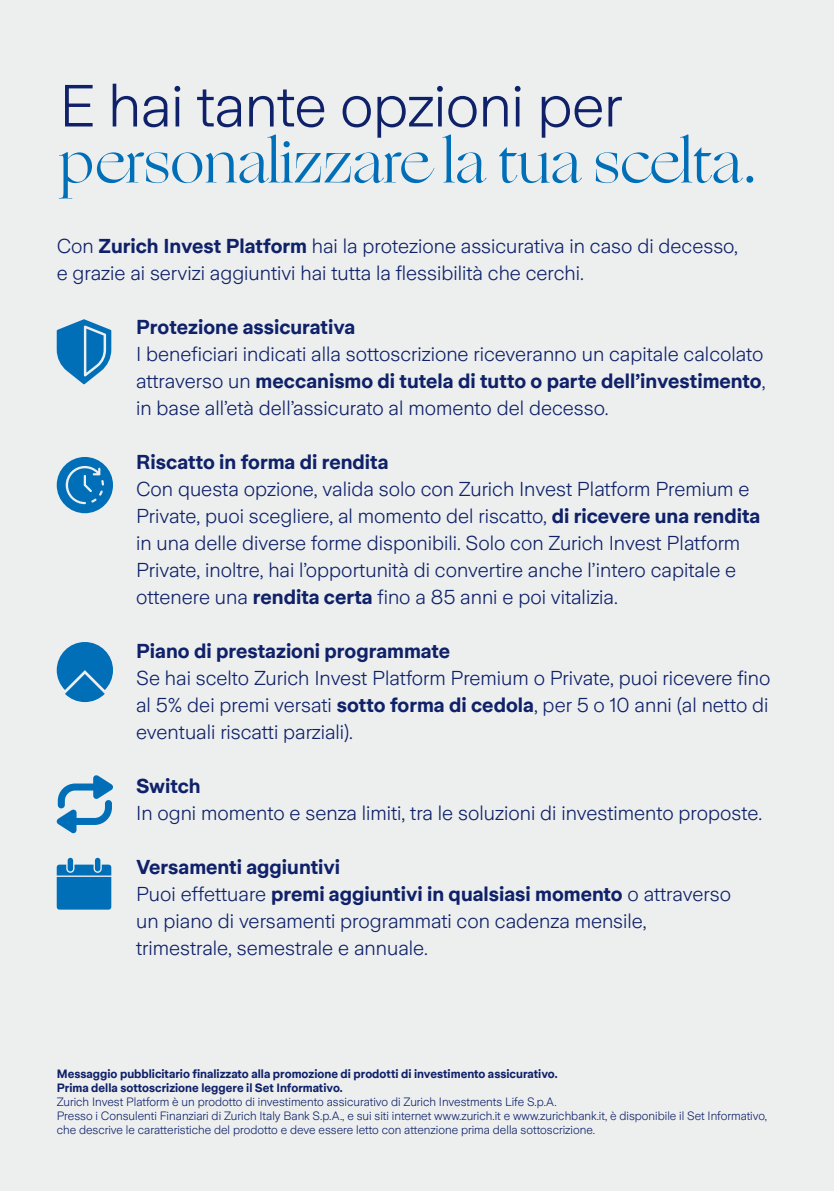
<style>
.page{position:relative;width:834px;height:1191px;background:#fff}
.page>*{position:absolute;margin:0;border:0;box-sizing:border-box;transform-origin:0 0}
.t1{font:59px "Ogg";color:#006fb8}
.t2{font:300 59px "Zurich Sans";letter-spacing:-.01em;color:#0f2168}
.t3{font:300 20px/27px "Zurich Sans";color:#0f2168}
.t4{font:700 20px "Zurich Sans";color:#0f2168}
.t5{font:300 12px/14px "Zurich Sans";color:#0f2168}
.t6{font:700 12px/14px "Zurich Sans";color:#0f2168}
.s1{font-weight:700}
</style>
<div class="page">
<div style="left:0;top:0;width:833px;height:1191px;background:#edefef"></div>
<svg style="left:57px;top:457px;width:56px;height:56px"></svg>
<svg style="left:57px;top:319px;width:54px;height:65px"></svg>
<svg style="left:57px;top:775px;width:56px;height:58px"></svg>
<svg style="left:57px;top:857px;width:54px;height:52px;background:#2784c1"></svg>
<svg style="left:57px;top:642px;width:56px;height:60px"></svg>
<h1 class="t2" style="left:59px;top:74px;width:564px">E hai tante opzioni per</h1>
<h1 class="t1" style="left:59px;top:123px;width:699px">personalizzare la tua scelta.</h1>
<p class="t3" style="left:57px;top:233px;width:682px">Con <span class="s1">Zurich Invest Platform</span> hai la protezione assicurativa in caso di decesso, e grazie ai servizi aggiuntivi hai tutta la flessibilità che cerchi.</p>
<p class="t4" style="left:136px;top:316px;width:221px">Protezione assicurativa</p>
<p class="t3" style="left:136px;top:341px;width:630px;text-align:justify">I beneficiari indicati alla sottoscrizione riceveranno un capitale calcolato attraverso un <span class="s1">meccanismo di tutela di tutto o parte dell’investimento</span>, in base all’età dell’assicurato al momento del decesso.</p>
<p class="t4" style="left:136px;top:451px;width:254px">Riscatto in forma di rendita</p>
<p class="t3" style="left:136px;top:476px;width:625px">Con questa opzione, valida solo con Zurich Invest Platform Premium e Private, puoi scegliere, al momento del riscatto, <span class="s1">di ricevere una rendita </span>in una delle diverse forme disponibili. Solo con Zurich Invest Platform Private, inoltre, hai l’opportunità di convertire anche l’intero capitale e ottenere una <span class="s1">rendita certa</span> fino a 85 anni e poi vitalizia.</p>
<p class="t4" style="left:136px;top:640px;width:315px">Piano di prestazioni programmate</p>
<p class="t3" style="left:136px;top:665px;width:635px;text-align:justify">Se hai scelto Zurich Invest Platform Premium o Private, puoi ricevere fino al 5% dei premi versati <span class="s1">sotto forma di cedola</span>, per 5 o 10 anni (al netto di eventuali riscatti parziali).</p>
<p class="t4" style="left:136px;top:775px;width:66px">Switch</p>
<p class="t3" style="left:136px;top:800px;width:627px">In ogni momento e senza limiti, tra le soluzioni di investimento proposte.</p>
<p class="t3" style="left:136px;top:854px;width:596px"><span class="s1">Versamenti aggiuntivi<br></span>Puoi effettuare <span class="s1">premi aggiuntivi in qualsiasi momento</span> o attraverso un piano di versamenti programmati con cadenza mensile, trimestrale, semestrale e annuale.</p>
<p class="t6" style="left:57px;top:1067px;width:502px">Messaggio pubblicitario finalizzato alla promozione di prodotti di investimento assicurativo.<br>Prima della sottoscrizione leggere il Set Informativo.</p>
<p class="t5" style="left:57px;top:1095px;width:711px">Zurich Invest Platform è un prodotto di investimento assicurativo di Zurich Investments Life S.p.A.<br>Presso i Consulenti Finanziari di Zurich Italy Bank S.p.A., e sui siti internet www.zurich.it e www.zurichbank.it, è disponibile il Set Informativo, che descrive le caratteristiche del prodotto e deve essere letto con attenzione prima della sottoscrizione.</p>
</div>
